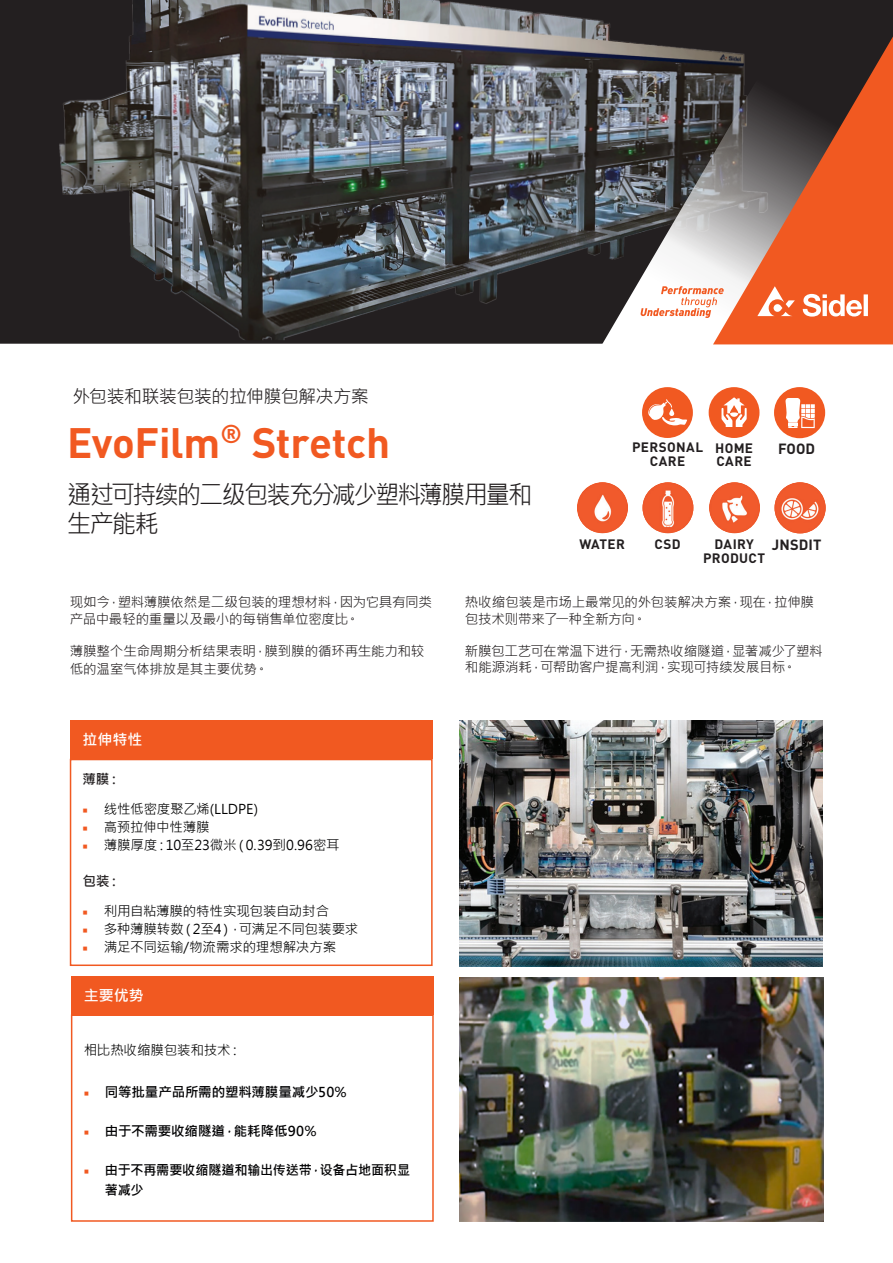
<style>
.page{position:relative;width:893px;height:1263px;background:#fff}
.page>*{position:absolute;margin:0;border:0;box-sizing:border-box;transform-origin:0 0}
.Headline_orange_flyer{font:700 42px "DINOT";letter-spacing:-.01em;color:#f15921}
.Manchet_flyer{font:25.5px/28.5px "Microsoft Jheng Hei";letter-spacing:-.08em;color:#231f20;scale:.94 1}
.Headline_flyer_intro_black{font:18px "Microsoft Jheng Hei";letter-spacing:-.03em;color:#231f20}
.t1{font:700 15px "Microsoft Jheng Hei";color:#fff}
.t2{font:700 14.7px "DINOT";letter-spacing:.01em;color:#231f20}
.Body_black{font:13.5px/16.2px "Microsoft Jheng Hei";letter-spacing:-.015em;color:#231f20}
.t3{font:13.5px "Microsoft Jheng Hei";letter-spacing:-.015em;color:#000001}
.t4{font:700 13.5px/19.5px "Microsoft Jheng Hei";letter-spacing:-.01em;color:#000002}
.t5{font:13.5px "Microsoft Jheng Hei";letter-spacing:-.015em;color:#000002}
.Headline_flyer_intro_black-2{font:700 13.5px/13.5px "DINOT";letter-spacing:.025em;color:#231f20;text-align:center}
.t6{font:700 13.5px "Microsoft Jheng Hei";color:#231f20}
.s1{font-family:"Minion Pro";color:#f15921}
.s2{font-family:"Minion Pro";font-weight:400;color:#f15921}
</style>
<div class="page">
<div style="left:0;top:0;width:893px;height:343px;background:#231f20"></div>
<img style="left:460px;top:977px;width:364px;height:245px">
<img style="left:460px;top:720px;width:362px;height:246px">
<img style="left:59px;top:0;width:543px;height:340px">
<svg style="left:602px;top:20px;width:291px;height:324px"></svg>
<svg style="left:713px;top:37px;width:180px;height:307px"></svg>
<svg style="left:641px;top:286px;width:83px;height:32px;background:#fad8cb"></svg>
<svg style="left:757px;top:286px;width:111px;height:31px;background:#f58e68"></svg>
<div style="left:774px;top:387px;width:51px;height:51px;background:#f15921;border-radius:50%"></div>
<svg style="left:785px;top:398px;width:30px;height:30px"></svg>
<div style="left:642px;top:387px;width:51px;height:51px;background:#f15921;border-radius:50%"></div>
<svg style="left:648px;top:399px;width:39px;height:26px"></svg>
<div style="left:709px;top:387px;width:50px;height:51px;background:#f15921;border-radius:50%"></div>
<svg style="left:721px;top:397px;width:26px;height:30px"></svg>
<div style="left:70px;top:759px;width:363px;height:207px;border:2px solid #f15921"></div>
<div style="left:70px;top:720px;width:363px;height:39px;background:#f15921"></div>
<div style="left:71px;top:1014px;width:363px;height:208px;border:2px solid #f15921"></div>
<div style="left:71px;top:976px;width:363px;height:38px;background:#f15921"></div>
<img style="left:774px;top:482px;width:52px;height:51px;border-radius:26px">
<img style="left:642px;top:482px;width:51px;height:51px;border-radius:25px">
<img style="left:709px;top:482px;width:51px;height:51px;border-radius:25px">
<img style="left:577px;top:482px;width:51px;height:51px;border-radius:25px">
<p class="Headline_flyer_intro_black" style="left:72px;top:385px;width:298px">外包装和联装包装的拉伸膜包解决方案</p>
<p class="Headline_orange_flyer" style="left:67px;top:415px;width:325px">EvoFilm<sup>®</sup> Stretch</p>
<p class="Manchet_flyer" style="left:67px;top:480px;width:496px">通过可持续的二级包装充分减少塑料薄膜用量和生产能耗</p>
<p class="Headline_flyer_intro_black-2" style="left:632px;top:440px;width:72px">PERSONAL<br>CARE</p>
<p class="Headline_flyer_intro_black-2" style="left:715px;top:441px;width:39px">HOME</p>
<p class="t2" style="left:778px;top:439px;width:39px">FOOD</p>
<p class="Headline_flyer_intro_black-2" style="left:716px;top:454px;width:37px">CARE</p>
<p class="Headline_flyer_intro_black-2" style="left:579px;top:537px;width:47px">WATER</p>
<p class="Headline_flyer_intro_black-2" style="left:655px;top:537px;width:28px">CSD</p>
<p class="Headline_flyer_intro_black-2" style="left:714px;top:537px;width:41px">DAIRY</p>
<p class="t2" style="left:772px;top:535px;width:51px">JNSDIT</p>
<p class="Headline_flyer_intro_black-2" style="left:703px;top:551px;width:64px">PRODUCT</p>
<p class="Body_black" style="left:70px;top:594px;width:364px">现如今，塑料薄膜依然是二级包装的理想材料，因为它具有同类产品中最轻的重量以及最小的每销售单位密度比。</p>
<p class="Body_black" style="left:70px;top:642px;width:356px;line-height:18px">薄膜整个生命周期分析结果表明，膜到膜的循环再生能力和较低的温室气体排放是其主要优势。</p>
<p class="t1" style="left:83px;top:730px;width:61px">拉伸特性</p>
<p class="t6" style="left:83px;top:771px;width:39px">薄膜：</p>
<p class="t3" style="left:83px;top:801px;width:177px"><span class="s1">■</span> 线性低密度聚乙烯(LLDPE)</p>
<p class="t3" style="left:83px;top:819px;width:129px"><span class="s1">■</span> 高预拉伸中性薄膜</p>
<p class="t5" style="left:83px;top:837px;width:259px"><span class="s1">■</span> 薄膜厚度：10至23微米（0.39到0.96密耳</p>
<p class="t6" style="left:83px;top:873px;width:40px">包装：</p>
<p class="t5" style="left:83px;top:903px;width:248px"><span class="s1">■</span> 利用自粘薄膜的特性实现包装自动封合</p>
<p class="t3" style="left:83px;top:921px;width:277px"><span class="s1">■</span> 多种薄膜转数（2至4），可满足不同包装要求</p>
<p class="t3" style="left:83px;top:939px;width:255px"><span class="s1">■</span> 满足不同运输/物流需求的理想解决方案</p>
<p class="t1" style="left:84px;top:986px;width:61px">主要优势</p>
<p class="t3" style="left:84px;top:1042px;width:160px">相比热收缩膜包装和技术：</p>
<p class="t4" style="left:84px;top:1082px;width:265px"><span class="s2">■</span> 同等批量产品所需的塑料薄膜量减少50%</p>
<p class="t4" style="left:84px;top:1121px;width:234px"><span class="s2">■</span> 由于不需要收缩隧道，能耗降低90%</p>
<p class="t4" style="left:105px;top:1160px;width:307px;text-indent:-21px"><span class="s2">■</span> 由于不再需要收缩隧道和输出传送带，设备占地面积显著减少</p>
<p class="Body_black" style="left:465px;top:594px;width:351px">热收缩包装是市场上最常见的外包装解决方案，现在，拉伸膜包技术则带来了一种全新方向。</p>
<p class="Body_black" style="left:465px;top:643px;width:359px">新膜包工艺可在常温下进行，无需热收缩隧道，显著减少了塑料和能源消耗，可帮助客户提高利润，实现可持续发展目标。</p>
</div>
